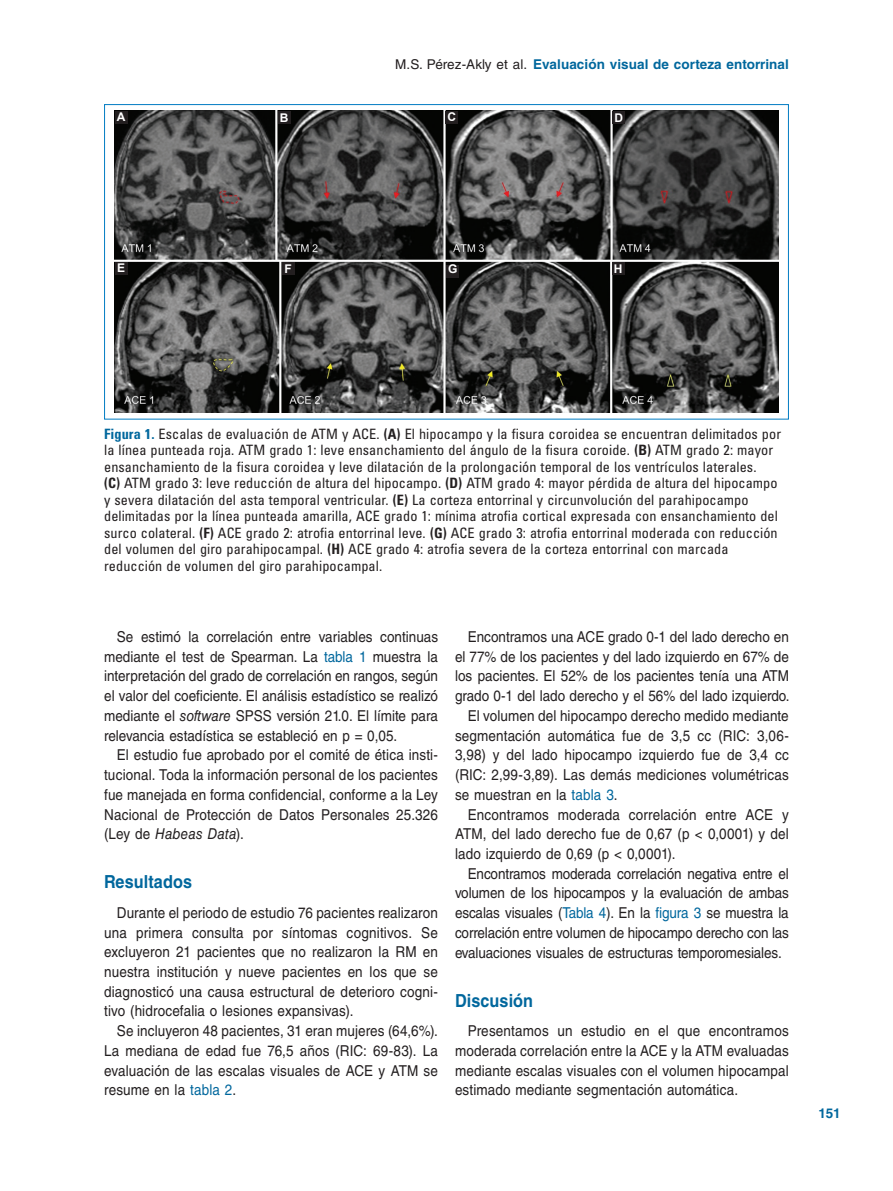
<style>
.page{position:relative;width:893px;height:1191px;background:#fff}
.page>*{position:absolute;margin:0;border:0;box-sizing:border-box;transform-origin:0 0}
.t1{font:700 18px "Helvetica LT Std";letter-spacing:.005em;color:#00679d;scale:.9 1}
.TX{font:15px/19.6px "Helvetica LT Std";letter-spacing:.01em;color:#231f20;text-align:justify;scale:.9 1}
.FGC{font:condensed 14.25px/16.5px "Univers LT Std";letter-spacing:.005em;color:#231f20}
.FOLIO{font:700 13.5px "Helvetica LT Std";letter-spacing:.005em;color:#00679d}
.t2{font:700 12px "Arial";color:#fff}
.s1{font-weight:400;color:#231f20}
.s2{font-weight:700;color:#00679d}
.s3{font-weight:700}
.s4{color:#00679d}
.s5{font-style:italic}
</style>
<div class="page">
<img style="left:115px;top:111px;width:663px;height:302px">
<div style="left:612px;top:111px;width:13px;height:13px;background:#231f20"></div>
<div style="left:612px;top:262px;width:13px;height:13px;background:#231f20"></div>
<div style="left:446px;top:111px;width:12px;height:13px;background:#231f20"></div>
<div style="left:446px;top:265px;width:13px;height:12px;background:#231f20"></div>
<div style="left:278px;top:111px;width:13px;height:13px;background:#231f20"></div>
<div style="left:282px;top:262px;width:13px;height:13px;background:#231f20"></div>
<div style="left:115px;top:111px;width:12px;height:13px;background:#231f20"></div>
<div style="left:115px;top:262px;width:12px;height:13px;background:#231f20"></div>
<p class="t2" style="left:117px;top:108px;width:10px">A</p>
<p class="t2" style="left:117px;top:259px;width:10px">E</p>
<p class="t2" style="left:280px;top:109px;width:10px">B</p>
<p class="t2" style="left:285px;top:260px;width:9px">F</p>
<p class="FOLIO" style="left:395px;top:56px;width:395px"><span class="s1">M.S. Pérez-Akly et al.</span> Evaluación visual de corteza entorrinal</p>
<p class="t2" style="left:448px;top:108px;width:10px">C</p>
<p class="t2" style="left:448px;top:261px;width:11px">G</p>
<p class="t2" style="left:614px;top:109px;width:10px">D</p>
<p class="t2" style="left:614px;top:260px;width:10px">H</p>
<p class="FGC" style="left:104px;top:425px;width:678px"><span class="s2">Figura 1.</span> Escalas de evaluación de ATM y ACE. <span class="s3">(A)</span> El hipocampo y la fisura coroidea se encuentran delimitados por la línea punteada roja. ATM grado 1: leve ensanchamiento del ángulo de la fisura coroide. <span class="s3">(B)</span> ATM grado 2: mayor ensanchamiento de la fisura coroidea y leve dilatación de la prolongación temporal de los ventrículos laterales.<br><span class="s3">(C)</span> ATM grado 3: leve reducción de altura del hipocampo. <span class="s3">(D)</span> ATM grado 4: mayor pérdida de altura del hipocampo y severa dilatación del asta temporal ventricular. <span class="s3">(E)</span> La corteza entorrinal y circunvolución del parahipocampo delimitadas por la línea punteada amarilla, ACE grado 1: mínima atrofia cortical expresada con ensanchamiento del surco colateral. <span class="s3">(F)</span> ACE grado 2: atrofia entorrinal leve. <span class="s3">(G)</span> ACE grado 3: atrofia entorrinal moderada con reducción del volumen del giro parahipocampal. <span class="s3">(H)</span> ACE grado 4: atrofia severa de la corteza entorrinal con marcada reducción de volumen del giro parahipocampal.</p>
<p class="TX" style="left:104px;top:627px;width:373px;text-indent:13px">Se estimó la correlación entre variables continuas mediante el test de Spearman. La <span class="s4">tabla 1</span> muestra la interpretación del grado de correlación en rangos, según el valor del coeficiente. El análisis estadístico se realizó mediante el <span class="s5">software</span> SPSS versión 21.0. El límite para relevancia estadística se estableció en p = 0,05.</p>
<p class="TX" style="left:104px;top:745px;width:372px;text-indent:13px">El estudio fue aprobado por el comité de ética insti&shy;tucional. Toda la información personal de los pacientes fue manejada en forma confidencial, conforme a la Ley Nacional de Protección de Datos Personales 25.326 (Ley de <span class="s5">Habeas Data</span>).</p>
<h1 class="t1" style="left:104px;top:871px;width:99px">Resultados</h1>
<p class="TX" style="left:104px;top:902px;width:372px;text-indent:13px">Durante el periodo de estudio 76 pacientes realizaron una primera consulta por síntomas cognitivos. Se excluyeron 21 pacientes que no realizaron la RM en nuestra institución y nueve pacientes en los que se diagnosticó una causa estructural de deterioro cogni&shy;tivo (hidrocefalia o lesiones expansivas).</p>
<p class="TX" style="left:104px;top:1021px;width:372px;text-indent:13px">Se incluyeron 48 pacientes, 31 eran mujeres (64,6%).<br>La mediana de edad fue 76,5 años (RIC: 69-83). La evaluación de las escalas visuales de ACE y ATM se resume en la <span class="s4">tabla 2</span>.</p>
<p class="TX" style="left:455px;top:627px;width:373px;text-indent:13px">Encontramos una ACE grado 0-1 del lado derecho en el 77% de los pacientes y del lado izquierdo en 67% de los pacientes. El 52% de los pacientes tenía una ATM grado 0-1 del lado derecho y el 56% del lado izquierdo.</p>
<p class="TX" style="left:455px;top:705px;width:372px;text-indent:13px">El volumen del hipocampo derecho medido mediante segmentación automática fue de 3,5 cc (RIC: 3,06- 3,98) y del lado hipocampo izquierdo fue de 3,4 cc (RIC: 2,99-3,89). Las demás mediciones volumétricas se muestran en la <span class="s4">tabla 3</span>.</p>
<p class="TX" style="left:455px;top:804px;width:372px;text-indent:13px">Encontramos moderada correlación entre ACE y ATM, del lado derecho fue de 0,67 (p &lt; 0,0001) y del lado izquierdo de 0,69 (p &lt; 0,0001).</p>
<p class="TX" style="left:455px;top:863px;width:373px;text-indent:13px">Encontramos moderada correlación negativa entre el volumen de los hipocampos y la evaluación de ambas escalas visuales (<span class="s4">Tabla 4</span>). En la <span class="s4">figura 3</span> se muestra la correlación entre volumen de hipocampo derecho con las evaluaciones visuales de estructuras temporomesiales.</p>
<h1 class="t1" style="left:455px;top:989px;width:88px">Discusión</h1>
<p class="TX" style="left:455px;top:1021px;width:372px;text-indent:13px">Presentamos un estudio en el que encontramos moderada correlación entre la ACE y la ATM evaluadas mediante escalas visuales con el volumen hipocampal estimado mediante segmentación automática.</p>
<p class="FOLIO" style="left:819px;top:1104px;width:24px">151</p>
</div>
